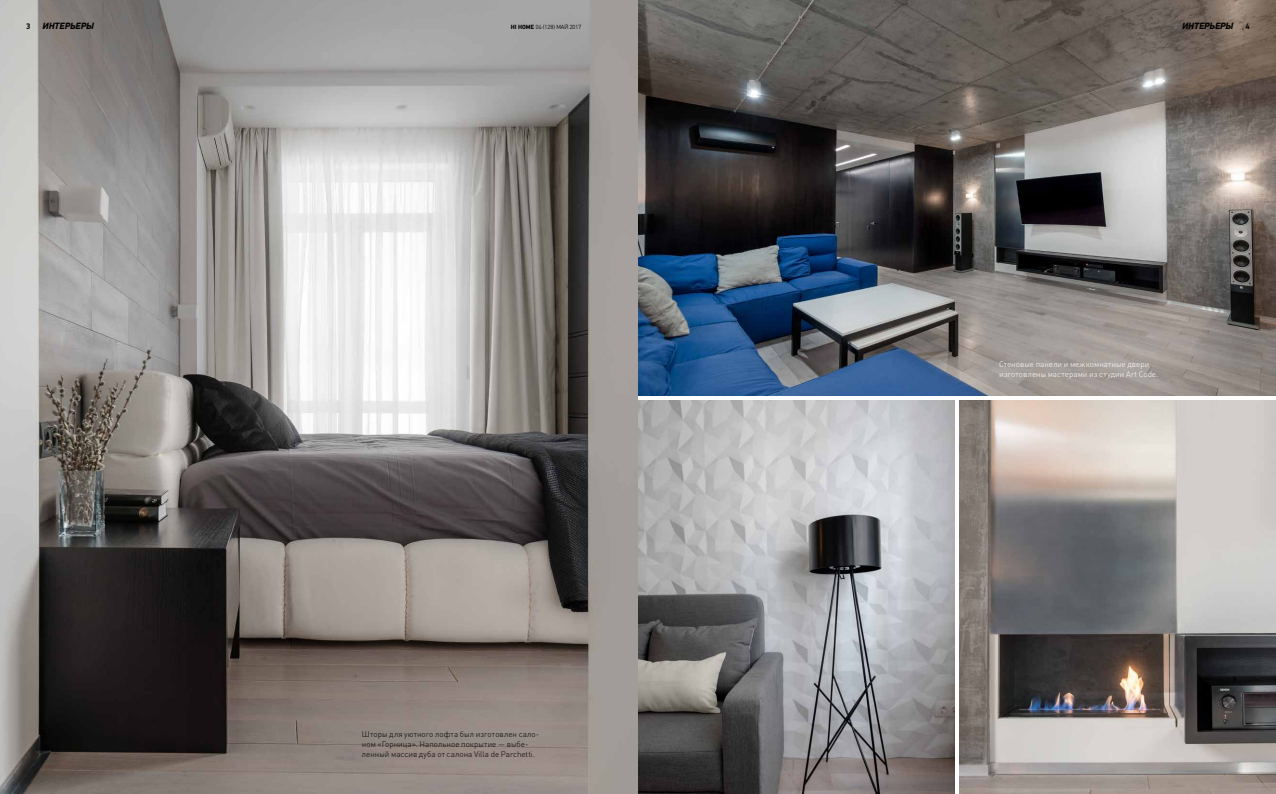
<style>
.page{position:relative;width:1276px;height:794px;background:#fff}
.page>*{position:absolute;margin:0;border:0;box-sizing:border-box;transform-origin:0 0}
.t1{font:italic 700 9px "PF Din Text Pro";color:#000}
.t2{font:8px/10px "DIN Cyr Light Alternate";letter-spacing:.005em;color:#000}
.t3{font:8px/10px "DIN Cyr Light Alternate";letter-spacing:.005em;color:#fff}
.t4{font:700 8px "PF Din Display Pro";color:#000}
.t5{font:300 6px "PF Din Text Pro";color:#000}
.s1{font-weight:700}
</style>
<div class="page">
<img style="left:638px;top:0;width:638px;height:395px">
<img style="left:638px;top:401px;width:316px;height:393px">
<img style="left:960px;top:400px;width:316px;height:394px">
<img style="left:0;top:0;width:638px;height:794px">
<p class="t4" style="left:26px;top:22px;width:6px">3</p>
<p class="t1" style="left:43px;top:21px;width:53px">ИНТЕРЬЕРЫ</p>
<p class="t5" style="left:511px;top:24px;width:72px"><span class="s1">HI HOME</span> 04 (128) МАЙ 2017</p>
<p class="t1" style="left:1182px;top:21px;width:53px">ИНТЕРЬЕРЫ</p>
<p class="t4" style="left:1245px;top:22px;width:6px">4</p>
<p class="t2" style="left:362px;top:729px;width:179px">Шторы для уютного лофта был изготовлен сало&shy;ном «Горница». Напольное покрытие — выбе&shy;ленный массив дуба от салона Villa de Parchetti.</p>
<p class="t3" style="left:999px;top:359px;width:160px">Стеновые панели и межкомнатные двери изготовлены мастерами из студии Art Code.</p>
</div>
